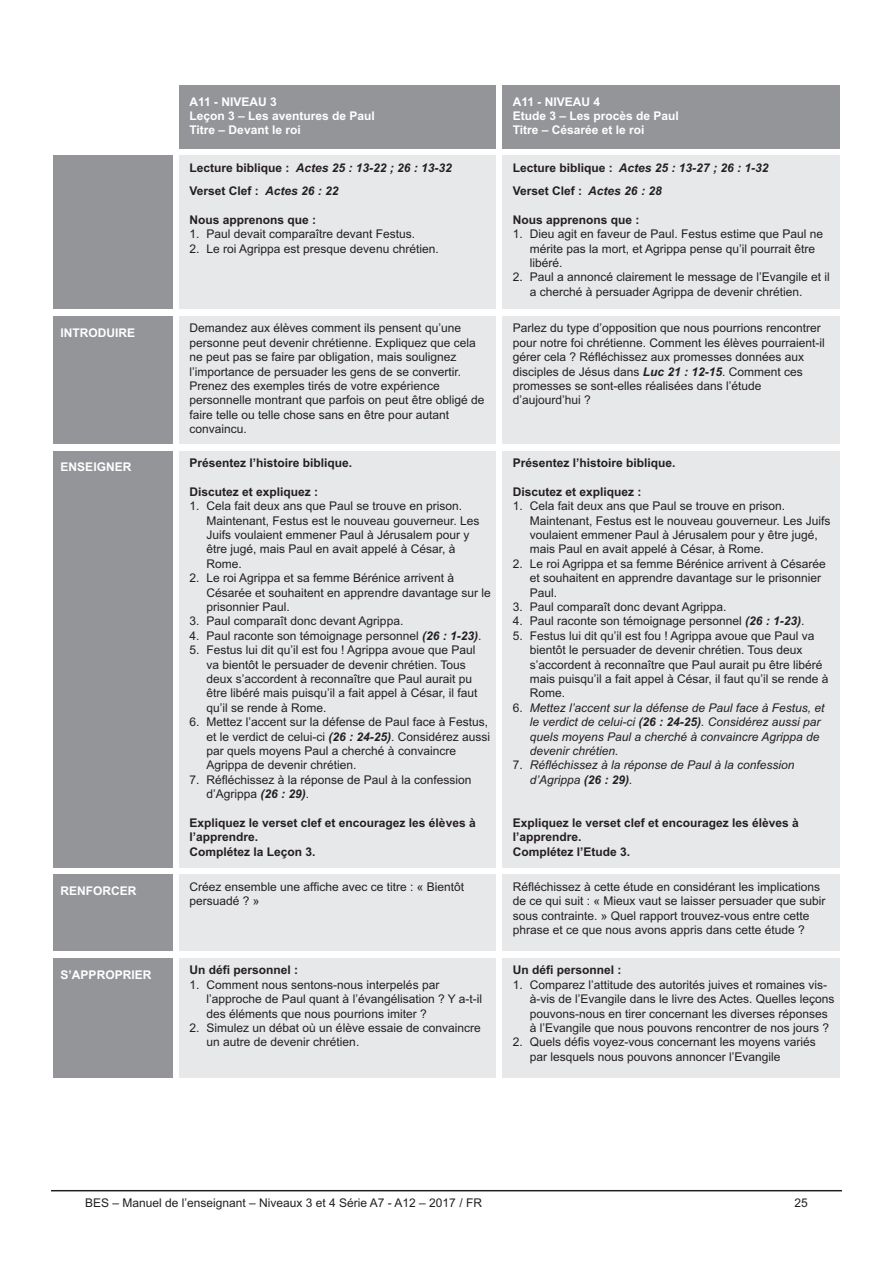
<style>
.page{position:relative;width:893px;height:1263px;background:#fff}
.page>*{position:absolute;margin:0;border:0;box-sizing:border-box;transform-origin:0 0}
.t1{font:12px/14.4px "Arial";color:#231f20}
.t2{font:700 12px/14.4px "Arial";color:#231f20}
.t3{font:italic 12px/14.4px "Arial";color:#231f20}
.t4{font:700 12px/14.4px "Arial";color:#fff}
.t5{font:italic 700 12px/23px "Arial";color:#231f20}
.s1{font-style:normal}
.s2{font-weight:700;font-style:italic}
.s3{font-weight:700}
</style>
<div class="page">
<div style="left:179px;top:85px;width:316px;height:64px;background:#939598"></div>
<div style="left:502px;top:85px;width:338px;height:64px;background:#939598"></div>
<div style="left:53px;top:156px;width:119px;height:153px;background:#939598"></div>
<div style="left:179px;top:156px;width:316px;height:153px;background:#e7e8e9"></div>
<div style="left:502px;top:156px;width:338px;height:153px;background:#e7e8e9"></div>
<div style="left:53px;top:316px;width:119px;height:128px;background:#939598"></div>
<div style="left:179px;top:316px;width:316px;height:128px;background:#e7e8e9"></div>
<div style="left:502px;top:316px;width:338px;height:128px;background:#e7e8e9"></div>
<div style="left:53px;top:451px;width:119px;height:416px;background:#939598"></div>
<div style="left:179px;top:451px;width:316px;height:416px;background:#e7e8e9"></div>
<div style="left:502px;top:451px;width:338px;height:416px;background:#e7e8e9"></div>
<div style="left:53px;top:874px;width:119px;height:77px;background:#939598"></div>
<div style="left:179px;top:874px;width:316px;height:77px;background:#e7e8e9"></div>
<div style="left:502px;top:874px;width:338px;height:77px;background:#e7e8e9"></div>
<div style="left:53px;top:958px;width:119px;height:119px;background:#939598"></div>
<div style="left:179px;top:958px;width:316px;height:119px;background:#e7e8e9"></div>
<div style="left:502px;top:958px;width:338px;height:119px;background:#e7e8e9"></div>
<hr style="left:51px;top:1190px;width:791px;height:1px;background:#231f20">
<p class="t4" style="left:190px;top:94px;width:187px">A11 - NIVEAU 3<br>Leçon 3 – Les aventures de Paul<br>Titre – Devant le roi</p>
<p class="t4" style="left:513px;top:94px;width:168px">A11 - NIVEAU 4<br>Etude 3 – Les procès de Paul<br>Titre – Césarée et le roi</p>
<p class="t5" style="left:190px;top:157px;width:264px"><span class="s1">Lecture biblique :</span> Actes 25 : 13-22 ; 26 : 13-32<br><span class="s1">Verset Clef :</span> Actes 26 : 22</p>
<p class="t2" style="left:190px;top:212px;width:128px">Nous apprenons que :</p>
<p class="t1" style="left:190px;top:227px;width:227px">1. Paul devait comparaître devant Festus.</p>
<p class="t1" style="left:190px;top:241px;width:251px">2. Le roi Agrippa est presque devenu chrétien.</p>
<p class="t5" style="left:513px;top:157px;width:257px"><span class="s1">Lecture biblique :</span> Actes 25 : 13-27 ; 26 : 1-32<br><span class="s1">Verset Clef :</span> Actes 26 : 28</p>
<p class="t2" style="left:513px;top:212px;width:128px">Nous apprenons que :</p>
<p class="t1" style="left:530px;top:227px;width:295px;text-indent:-17px">1. Dieu agit en faveur de Paul. Festus estime que Paul ne mérite pas la mort, et Agrippa pense qu’il pourrait être libéré.</p>
<p class="t1" style="left:530px;top:270px;width:302px;text-indent:-17px">2. Paul a annoncé clairement le message de l’Evangile et il a cherché à persuader Agrippa de devenir chrétien.</p>
<p class="t4" style="left:61px;top:325px;width:76px">INTRODUIRE</p>
<p class="t1" style="left:190px;top:321px;width:296px">Demandez aux élèves comment ils pensent qu’une personne peut devenir chrétienne. Expliquez que cela ne peut pas se faire par obligation, mais soulignez l’importance de persuader les gens de se convertir.<br>Prenez des exemples tirés de votre expérience personnelle montrant que parfois on peut être obligé de faire telle ou telle chose sans en être pour autant convaincu.</p>
<p class="t1" style="left:513px;top:321px;width:314px">Parlez du type d’opposition que nous pourrions rencontrer pour notre foi chrétienne. Comment les élèves pourraient-il gérer cela ? Réfléchissez aux promesses données aux disciples de Jésus dans <span class="s2">Luc 21 : 12-15</span>. Comment ces promesses se sont-elles réalisées dans l’étude d’aujourd’hui ?</p>
<p class="t4" style="left:61px;top:460px;width:72px">ENSEIGNER</p>
<p class="t2" style="left:190px;top:456px;width:164px">Présentez l’histoire biblique.</p>
<p class="t2" style="left:190px;top:484px;width:130px">Discutez et expliquez :</p>
<p class="t1" style="left:207px;top:499px;width:274px;text-indent:-17px">1. Cela fait deux ans que Paul se trouve en prison.<br>Maintenant, Festus est le nouveau gouverneur. Les Juifs voulaient emmener Paul à Jérusalem pour y être jugé, mais Paul en avait appelé à César, à Rome.</p>
<p class="t1" style="left:207px;top:571px;width:286px;text-indent:-17px">2. Le roi Agrippa et sa femme Bérénice arrivent à<br>Césarée et souhaitent en apprendre davantage sur le prisonnier Paul.</p>
<p class="t1" style="left:190px;top:614px;width:215px">3. Paul comparaît donc devant Agrippa.</p>
<p class="t1" style="left:190px;top:628px;width:293px">4. Paul raconte son témoignage personnel <span class="s2">(26 : 1-23)</span>.</p>
<p class="t1" style="left:207px;top:643px;width:272px;text-indent:-17px">5. Festus lui dit qu’il est fou ! Agrippa avoue que Paul va bientôt le persuader de devenir chrétien. Tous deux s’accordent à reconnaître que Paul aurait pu être libéré mais puisqu’il a fait appel à César, il faut qu’il se rende à Rome.</p>
<p class="t1" style="left:207px;top:715px;width:285px;text-indent:-17px">6. Mettez l’accent sur la défense de Paul face à Festus, et le verdict de celui-ci <span class="s2">(26 : 24-25)</span>. Considérez aussi par quels moyens Paul a cherché à convaincre Agrippa de devenir chrétien.</p>
<p class="t1" style="left:207px;top:772px;width:266px;text-indent:-17px">7. Réfléchissez à la réponse de Paul à la confession d’Agrippa <span class="s2">(26 : 29)</span>.</p>
<p class="t2" style="left:190px;top:816px;width:288px">Expliquez le verset clef et encouragez les élèves à l’apprendre.<br>Complétez la Leçon 3.</p>
<p class="t2" style="left:513px;top:456px;width:164px">Présentez l’histoire biblique.</p>
<p class="t2" style="left:513px;top:484px;width:130px">Discutez et expliquez :</p>
<p class="t1" style="left:530px;top:499px;width:302px;text-indent:-17px">1. Cela fait deux ans que Paul se trouve en prison.<br>Maintenant, Festus est le nouveau gouverneur. Les Juifs voulaient emmener Paul à Jérusalem pour y être jugé, mais Paul en avait appelé à César, à Rome.</p>
<p class="t1" style="left:530px;top:556px;width:298px;text-indent:-17px">2. Le roi Agrippa et sa femme Bérénice arrivent à Césarée et souhaitent en apprendre davantage sur le prisonnier<br>Paul.</p>
<p class="t1" style="left:513px;top:600px;width:215px">3. Paul comparaît donc devant Agrippa.</p>
<p class="t1" style="left:513px;top:614px;width:293px">4. Paul raconte son témoignage personnel <span class="s2">(26 : 1-23)</span>.</p>
<p class="t1" style="left:530px;top:628px;width:300px;text-indent:-17px">5. Festus lui dit qu’il est fou ! Agrippa avoue que Paul va bientôt le persuader de devenir chrétien. Tous deux s’accordent à reconnaître que Paul aurait pu être libéré mais puisqu’il a fait appel à César, il faut qu’il se rende à Rome.</p>
<p class="t3" style="left:530px;top:700px;width:296px;text-indent:-17px"><span class="s1">6.</span> Mettez l’accent sur la défense de Paul face à Festus, et le verdict de celui-ci <span class="s3">(26 : 24-25)</span>. Considérez aussi par quels moyens Paul a cherché à convaincre Agrippa de devenir chrétien.</p>
<p class="t3" style="left:530px;top:758px;width:266px;text-indent:-17px"><span class="s1">7.</span> Réfléchissez à la réponse de Paul à la confession d’Agrippa <span class="s3">(26 : 29)</span>.</p>
<p class="t2" style="left:513px;top:816px;width:288px">Expliquez le verset clef et encouragez les élèves à l’apprendre.<br>Complétez l’Etude 3.</p>
<p class="t4" style="left:61px;top:884px;width:78px">RENFORCER</p>
<p class="t1" style="left:190px;top:879px;width:276px">Créez ensemble une affiche avec ce titre : « Bientôt persuadé ? »</p>
<p class="t1" style="left:513px;top:879px;width:314px">Réfléchissez à cette étude en considérant les implications de ce qui suit : « Mieux vaut se laisser persuader que subir sous contrainte. » Quel rapport trouvez-vous entre cette phrase et ce que nous avons appris dans cette étude ?</p>
<p class="t4" style="left:61px;top:967px;width:92px">S’APPROPRIER</p>
<p class="t2" style="left:190px;top:963px;width:110px">Un défi personnel :</p>
<p class="t1" style="left:207px;top:977px;width:277px;text-indent:-17px">1. Comment nous sentons-nous interpelés par l’approche de Paul quant à l’évangélisation ? Y a-t-il des éléments que nous pourrions imiter ?</p>
<p class="t1" style="left:207px;top:1021px;width:276px;text-indent:-17px">2. Simulez un débat où un élève essaie de convaincre un autre de devenir chrétien.</p>
<p class="t2" style="left:513px;top:963px;width:110px">Un défi personnel :</p>
<p class="t1" style="left:530px;top:977px;width:306px;text-indent:-17px">1. Comparez l’attitude des autorités juives et romaines vis&shy;à-vis de l’Evangile dans le livre des Actes. Quelles leçons pouvons-nous en tirer concernant les diverses réponses à l’Evangile que nous pouvons rencontrer de nos jours ?</p>
<p class="t1" style="left:530px;top:1035px;width:288px;text-indent:-17px">2. Quels défis voyez-vous concernant les moyens variés par lesquels nous pouvons annoncer l’Evangile</p>
<p class="t1" style="left:85px;top:1195px;width:398px">BES – Manuel de l’enseignant – Niveaux 3 et 4 Série A7 - A12 – 2017 / FR</p>
<p class="t1" style="left:795px;top:1195px;width:15px">25</p>
</div>
